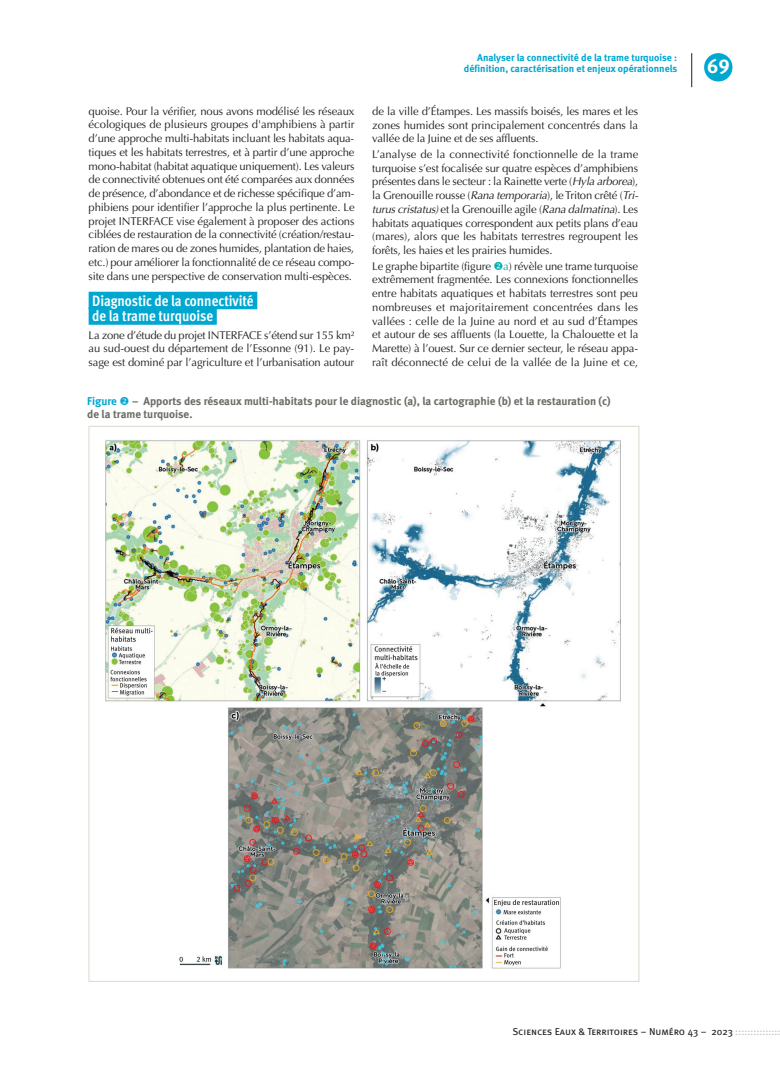
<style>
.page{position:relative;width:780px;height:1088px;background:#fff}
.page>*{position:absolute;margin:0;border:0;box-sizing:border-box;transform-origin:0 0}
.t1{font:700 20px "Meta Bold LF Caps";color:#fff}
.t2{font:15px/15.5px "Meta Cond OT Bold";color:#fff}
.t3{font:11.25px/13.8px "Optima";letter-spacing:-.015em;color:#231f20;text-align:justify}
.t4{font:700 11.25px/12.5px "Meta Bold LF Roman";color:#6c6d67}
.t5{font:700 10px/11.2px "Meta Bold LF Roman";color:#00a7d1;text-align:right}
.t6{font:10px "Meta Book Caps";letter-spacing:-.005em;color:#231f20}
.s1{font-style:italic}
.s2{color:#00afad}
.s3{color:#00a7d1}
.s4{color:#bcbdc0}
</style>
<div class="page">
<div style="left:704px;top:53px;width:28px;height:28px;background:#00a7d1;border-radius:50%"></div>
<hr style="left:691px;top:53px;width:1px;height:34px;background:#231f20">
<div style="left:89px;top:292px;width:168px;height:17px;background:#00a7d1"></div>
<div style="left:89px;top:307px;width:128px;height:18px;background:#00a7d1"></div>
<img style="left:105px;top:439px;width:515px;height:530px">
<p class="t5" style="left:464px;top:51px;width:215px">Analyser la connectivité de la trame turquoise : définition, caractérisation et enjeux opérationnels</p>
<p class="t3" style="left:372px;top:104px;width:267px">de la ville d’Étampes. Les massifs boisés, les mares et les zones humides sont principalement concentrés dans la vallée de la Juine et de ses affluents.</p>
<p class="t3" style="left:372px;top:147px;width:267px">L’analyse de la connectivité fonctionnelle de la trame turquoise s’est focalisée sur quatre espèces d’amphibiens présentes dans le secteur : la Rainette verte (<span class="s1">Hyla arborea</span>), la Grenouille rousse (<span class="s1">Rana temporaria</span>), le Triton crêté (<span class="s1">Tri&shy;turus cristatus)</span> et la Grenouille agile (<span class="s1">Rana dalmatina</span>). Les habitats aquatiques correspondent aux petits plans d’eau (mares), alors que les habitats terrestres regroupent les forêts, les haies et les prairies humides.</p>
<p class="t3" style="left:372px;top:259px;width:267px">Le graphe bipartite (figure <span class="s2">❖a</span>) révèle une trame turquoise extrêmement fragmentée. Les connexions fonctionnelles entre habitats aquatiques et habitats terrestres sont peu nombreuses et majoritairement concentrées dans les vallées : celle de la Juine au nord et au sud d’Étampes et autour de ses affluents (la Louette, la Chalouette et la Marette) à l’ouest. Sur ce dernier secteur, le réseau appa&shy;raît déconnecté de celui de la vallée de la Juine et ce,</p>
<p class="t4" style="left:87px;top:395px;width:525px"><span class="s3">Figure</span> <span class="s3">❖</span> – Apports des réseaux multi-habitats pour le diagnostic (a), la cartographie (b) et la restauration (c) de la trame turquoise.</p>
<p class="t3" style="left:89px;top:104px;width:267px">quoise. Pour la vérifier, nous avons modélisé les réseaux écologiques de plusieurs groupes d'amphibiens à partir d’une approche multi-habitats incluant les habitats aqua&shy;tiques et les habitats terrestres, et à partir d’une approche mono-habitat (habitat aquatique uniquement). Les valeurs de connectivité obtenues ont été comparées aux données de présence, d’abondance et de richesse spécifique d’am&shy;phibiens pour identifier l’approche la plus pertinente. Le projet INTERFACE vise également à proposer des actions ciblées de restauration de la connectivité (création/restau&shy;ration de mares ou de zones humides, plantation de haies, etc.) pour améliorer la fonctionnalité de ce réseau compo&shy;site dans une perspective de conservation multi-espèces.</p>
<h2 class="t2" style="left:92px;top:293px;width:163px">Diagnostic de la connectivité de la trame turquoise</h2>
<p class="t3" style="left:89px;top:328px;width:267px">La zone d’étude du projet INTERFACE s’étend sur 155 km² au sud-ouest du département de l’Essonne (91). Le pay&shy;sage est dominé par l’agriculture et l’urbanisation autour</p>
<h1 class="t1" style="left:707px;top:54px;width:24px">69</h1>
<p class="t6" style="left:512px;top:1026px;width:269px">Sciences Eaux &amp; Territoires – Numéro 43 – 2023 <span class="s4">:::::::::::::::</span></p>
</div>
